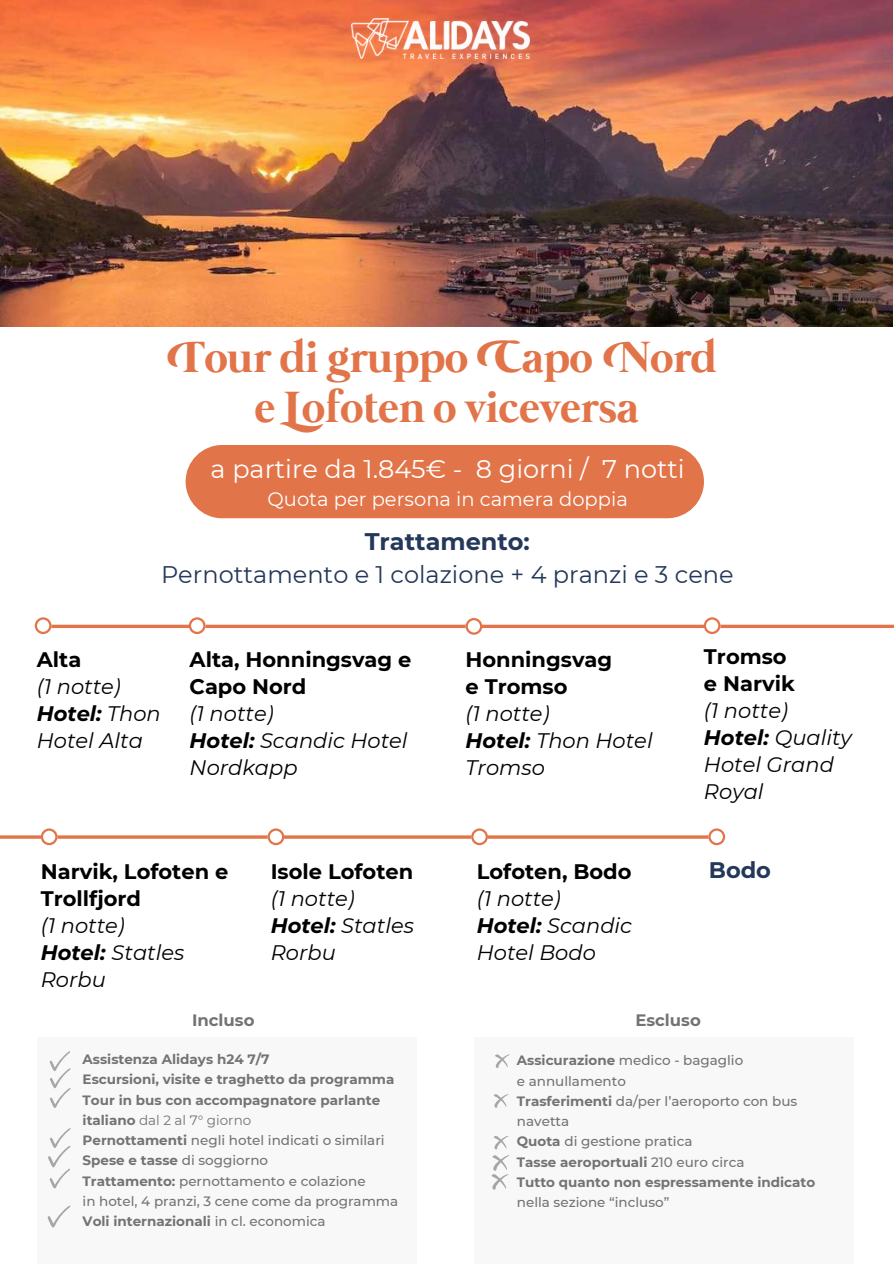
<style>
.page{position:relative;width:894px;height:1264px;background:#fff}
.page>*{position:absolute;margin:0;border:0;box-sizing:border-box;transform-origin:0 0}
.t1{font:700 45px/49.5px "Mermaid Swash Caps";color:#e27449;text-align:center}
.t2{font:25.5px "Montserrat";color:#fff}
.t3{font:24px "Montserrat";color:#24385a}
.t4{font:700 24px "Montserrat";color:#24385a}
.t5{font:700 22.5px "Montserrat";color:#24385a}
.t6{font:italic 21px/27px "Montserrat";color:#000}
.t7{font:700 21px/27px "Montserrat";color:#000}
.t8{font:19.5px "Montserrat";color:#fff}
.t9{font:700 16.5px "Montserrat";color:#737373}
.t10{font:700 13.5px/20.2px "Montserrat";color:#737373}
.t11{font:500 13.5px/20.2px "Montserrat";color:#737373}
.s1{font-weight:700}
.s2{font-weight:400}
.s3{font-weight:500}
</style>
<div class="page">
<img style="left:0;top:0;width:892px;height:326px">
<div style="left:185px;top:445px;width:518px;height:73px;background:#e27449;border-radius:37px"></div>
<svg style="left:52px;top:624px;width:841px;height:4px;fill:#e27449"></svg>
<svg style="left:35px;top:617px;width:17px;height:17px"></svg>
<svg style="left:189px;top:617px;width:16px;height:17px"></svg>
<svg style="left:465px;top:618px;width:17px;height:16px"></svg>
<svg style="left:703px;top:617px;width:17px;height:17px"></svg>
<div style="left:37px;top:1036px;width:379px;height:227px;background:#f8f8f8"></div>
<svg style="left:50px;top:1051px;width:20px;height:57px"></svg>
<div style="left:474px;top:1036px;width:379px;height:227px;background:#f8f8f8"></div>
<svg style="left:495px;top:1054px;width:14px;height:13px"></svg>
<svg style="left:494px;top:1094px;width:14px;height:13px"></svg>
<svg style="left:491px;top:1136px;width:18px;height:53px"></svg>
<svg style="left:48px;top:1205px;width:22px;height:22px"></svg>
<hr style="left:0;top:835px;width:724px;height:3px;background:#e27449">
<svg style="left:41px;top:828px;width:17px;height:17px"></svg>
<svg style="left:267px;top:828px;width:17px;height:17px"></svg>
<svg style="left:471px;top:828px;width:17px;height:17px"></svg>
<svg style="left:708px;top:828px;width:17px;height:17px"></svg>
<svg style="left:48px;top:1128px;width:22px;height:60px"></svg>
<img style="left:351px;top:19px;width:178px;height:39px">
<h1 class="t1" style="left:177px;top:336px;width:541px">Tour di gruppo Capo Nord e Lofoten o viceversa</h1>
<h2 class="t2" style="left:210px;top:453px;width:475px">a partire da 1.845€ - 8 giorni / 7 notti</h2>
<h3 class="t8" style="left:267px;top:487px;width:362px">Quota per persona in camera doppia</h3>
<h3 class="t4" style="left:364px;top:527px;width:166px">Trattamento:</h3>
<h3 class="t3" style="left:161px;top:559px;width:574px">Pernottamento e 1 colazione + 4 pranzi e 3 cene</h3>
<h3 class="t7" style="left:37px;top:645px;width:46px">Alta</h3>
<h3 class="t6" style="left:37px;top:672px;width:125px">(1 notte)<br><span class="s1">Hotel:</span> Thon<br>Hotel Alta</h3>
<h3 class="t7" style="left:189px;top:646px;width:223px">Alta, Honningsvag e<br>Capo Nord</h3>
<h3 class="t6" style="left:189px;top:700px;width:219px">(1 notte)<br><span class="s1">Hotel:</span> Scandic Hotel<br>Nordkapp</h3>
<h3 class="t7" style="left:41px;top:858px;width:189px">Narvik, Lofoten e<br>Trollfjord</h3>
<h3 class="t6" style="left:41px;top:912px;width:145px">(1 notte)<br><span class="s1">Hotel:</span> Statles<br>Rorbu</h3>
<h3 class="t7" style="left:271px;top:858px;width:144px">Isole Lofoten</h3>
<h3 class="t6" style="left:271px;top:885px;width:145px">(1 notte)<br><span class="s1">Hotel:</span> Statles<br>Rorbu</h3>
<h3 class="t7" style="left:465px;top:645px;width:148px">Honningsvag e Tromso</h3>
<h3 class="t6" style="left:465px;top:699px;width:188px">(1 notte)<br><span class="s1">Hotel:</span> Thon Hotel<br>Tromso</h3>
<h3 class="t7" style="left:476px;top:857px;width:156px">Lofoten, Bodo</h3>
<h3 class="t6" style="left:476px;top:884px;width:157px">(1 notte)<br><span class="s1">Hotel:</span> Scandic<br>Hotel Bodo</h3>
<h3 class="t7" style="left:703px;top:643px;width:92px">Tromso e Narvik</h3>
<h3 class="t6" style="left:703px;top:697px;width:149px">(1 notte)<br><span class="s1">Hotel:</span> Quality<br>Hotel Grand<br>Royal</h3>
<h3 class="t5" style="left:708px;top:855px;width:64px">Bodo</h3>
<p class="t9" style="left:192px;top:1010px;width:64px">Incluso</p>
<p class="t9" style="left:635px;top:1010px;width:67px">Escluso</p>
<p class="t10" style="left:83px;top:1049px;width:317px">Assistenza Alidays h24 7/7<br>Escursioni, visite e traghetto da programma Tour in bus con accompagnatore parlante italiano <span class="s2">dal 2 al 7° giorno<br></span>Pernottamenti <span class="s3">negli hotel indicati o similari </span>Spese e tasse <span class="s3">di soggiorno<br></span>Trattamento: <span class="s3">pernottamento e colazione<br>in hotel, 4 pranzi, 3 cene come da programma </span>Voli internazionali <span class="s3">in cl. economica</span></p>
<p class="t11" style="left:516px;top:1050px;width:300px"><span class="s1">Assicurazione</span> medico - bagaglio<br>e annullamento<br><span class="s1">Trasferimenti</span> da/per l’aeroporto con bus navetta<br><span class="s1">Quota</span> di gestione pratica<br><span class="s1">Tasse aeroportuali</span> 210 euro circa<br><span class="s1">Tutto quanto non espressamente indicato</span></p>
<p class="t11" style="left:516px;top:1192px;width:154px">nella sezione “incluso”</p>
</div>
